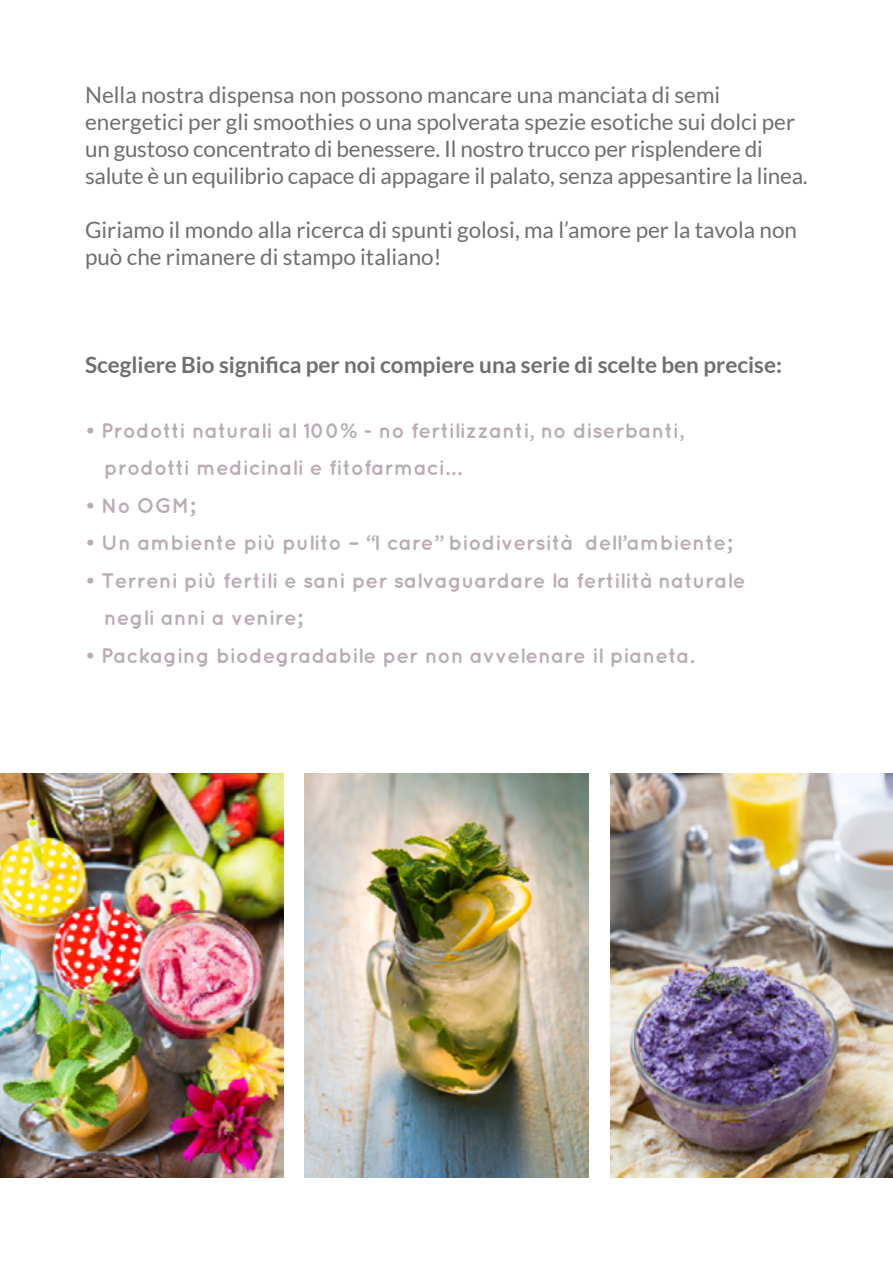
<style>
.page{position:relative;width:893px;height:1263px;background:#fff}
.page>*{position:absolute;margin:0;border:0;box-sizing:border-box;transform-origin:0 0}
.t1{font:22.5px/27px "Lato";color:#706f6f}
.t2{font:700 22.5px "Lato";color:#706f6f}
.t3{font:700 21px/37.5px "Quicksand";color:#baabb5}
</style>
<div class="page">
<img style="left:0;top:774px;width:284px;height:404px">
<img style="left:304px;top:774px;width:284px;height:404px">
<img style="left:610px;top:774px;width:283px;height:404px">
<p class="t1" style="left:85px;top:81px;width:724px">Nella nostra dispensa non possono mancare una manciata di semi energetici per gli smoothies o una spolverata spezie esotiche sui dolci per un gustoso concentrato di benessere. Il nostro trucco per risplendere di salute è un equilibrio capace di appagare il palato, senza appesantire la linea.</p>
<p class="t1" style="left:85px;top:216px;width:714px">Giriamo il mondo alla ricerca di spunti golosi, ma l’amore per la tavola non può che rimanere di stampo italiano!</p>
<p class="t2" style="left:85px;top:352px;width:698px">Scegliere Bio significa per noi compiere una serie di scelte ben precise:</p>
<p class="t3" style="left:104px;top:411px;width:581px;text-indent:-19px">• Prodotti naturali al 100% - no fertilizzanti, no diserbanti, prodotti medicinali e fitofarmaci…</p>
<p class="t3" style="left:85px;top:486px;width:111px">• No OGM;</p>
<p class="t3" style="left:85px;top:523px;width:648px">• Un ambiente più pulito – “I care” biodiversità dell’ambiente;</p>
<p class="t3" style="left:104px;top:561px;width:643px;text-indent:-19px">• Terreni più fertili e sani per salvaguardare la fertilità naturale negli anni a venire;</p>
<p class="t3" style="left:85px;top:636px;width:611px">• Packaging biodegradabile per non avvelenare il pianeta.</p>
</div>
